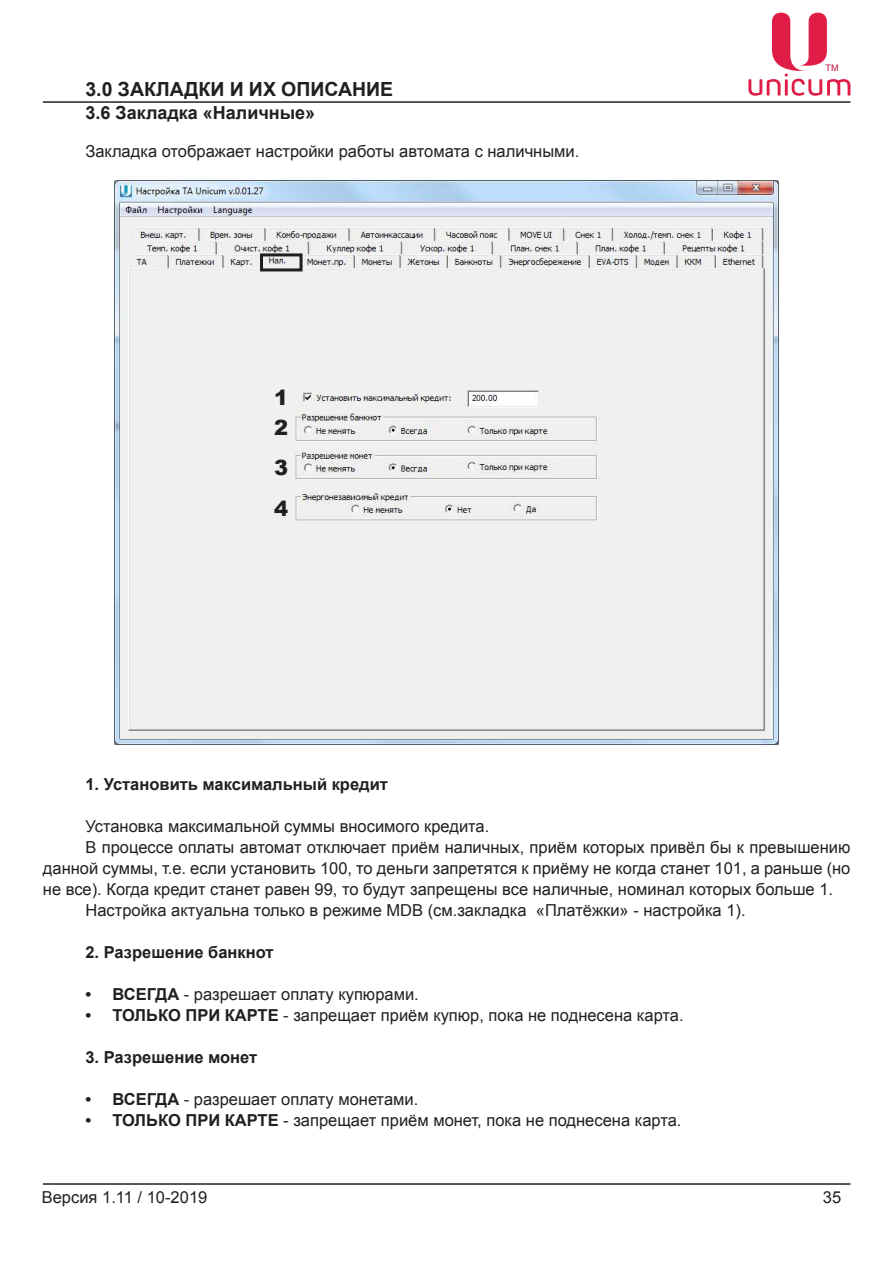
<style>
.page{position:relative;width:893px;height:1263px;background:#fff}
.page>*{position:absolute;margin:0;border:0;box-sizing:border-box;transform-origin:0 0}
.t1{font:900 21px/29.7px "Arial";color:#231f20}
.t2{font:700 19.5px "Arial";color:#231f20}
.t3{font:700 18px "Arial";color:#231f20}
.t4{font:16.5px "Arial";color:#231f20}
.t5{font:700 16.5px "Arial";color:#231f20}
.t6{font:9px "Arial";color:#ba0e3d}
.s1{font-weight:700}
</style>
<div class="page">
<hr style="left:43px;top:101px;width:807px;height:2px;background:#231f20">
<hr style="left:43px;top:1183px;width:807px;height:2px;background:#231f20">
<svg style="left:748px;top:13px;width:102px;height:83px"></svg>
<img style="left:114px;top:181px;width:665px;height:564px">
<div style="left:260px;top:253px;width:43px;height:18px;border:3px solid #231f20"></div>
<p class="t2" style="left:85px;top:76px;width:309px">3.0 ЗАКЛАДКИ И ИХ ОПИСАНИЕ</p>
<p class="t3" style="left:85px;top:101px;width:231px">3.6 Закладка «Наличные»</p>
<p class="t4" style="left:85px;top:141px;width:495px">Закладка отображает настройки работы автомата с наличными.</p>
<p class="t1" style="left:274px;top:382px;width:16px">1<br>2</p>
<p class="t1" style="left:274px;top:446px;width:16px;line-height:41.5px">3<br>4</p>
<p class="t6" style="left:826px;top:62px;width:14px">ТМ</p>
<p class="t5" style="left:85px;top:773px;width:304px">1. Установить максимальный кредит</p>
<p class="t4" style="left:85px;top:815px;width:405px">Установка максимальной суммы вносимого кредита.</p>
<p class="t4" style="left:85px;top:836px;width:766px">В процессе оплаты автомат отключает приём наличных, приём которых привёл бы к превышению</p>
<p class="t4" style="left:43px;top:857px;width:809px">данной суммы, т.е. если установить 100, то деньги запретятся к приёму не когда станет 101, а раньше (но</p>
<p class="t4" style="left:43px;top:878px;width:792px">не все). Когда кредит станет равен 99, то будут запрещены все наличные, номинал которых больше 1.</p>
<p class="t4" style="left:85px;top:899px;width:662px">Настройка актуальна только в режиме MDB (см.закладка «Платёжки» - настройка 1).</p>
<p class="t5" style="left:85px;top:941px;width:190px">2. Разрешение банкнот</p>
<p class="t4" style="left:85px;top:983px;width:335px"><span class="s1">• ВСЕГДА</span> - разрешает оплату купюрами.</p>
<p class="t4" style="left:85px;top:1004px;width:600px"><span class="s1">• ТОЛЬКО ПРИ КАРТЕ</span> - запрещает приём купюр, пока не поднесена карта.</p>
<p class="t5" style="left:85px;top:1046px;width:173px">3. Разрешение монет</p>
<p class="t4" style="left:85px;top:1088px;width:334px"><span class="s1">• ВСЕГДА</span> - разрешает оплату монетами.</p>
<p class="t4" style="left:85px;top:1109px;width:597px"><span class="s1">• ТОЛЬКО ПРИ КАРТЕ</span> - запрещает приём монет, пока не поднесена карта.</p>
<p class="t4" style="left:42px;top:1187px;width:167px">Версия 1.11 / 10-2019</p>
<p class="t4" style="left:823px;top:1187px;width:20px">35</p>
</div>
